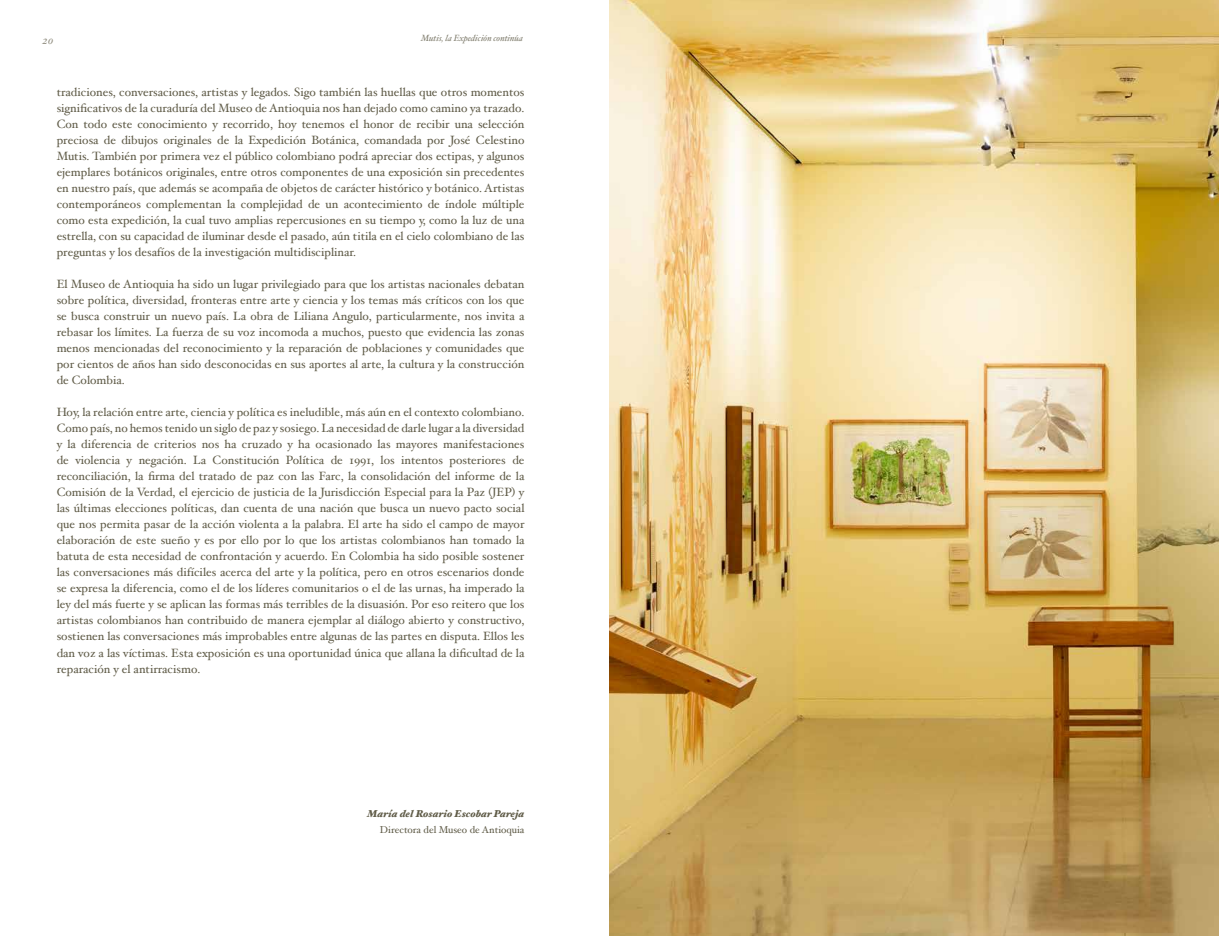
<style>
.page{position:relative;width:1219px;height:936px;background:#fff}
.page>*{position:absolute;margin:0;border:0;box-sizing:border-box;transform-origin:0 0}
.t1{font:12px/16px "Hoefler Text";color:#605c48;text-align:justify}
.t2{font:italic 12px "Hoefler Text";color:#959285}
.t3{font:italic 900 10px "Hoefler Text";color:#605c48}
.t4{font:10px "Hoefler Text";color:#605c48}
.t5{font:italic 9px "Hoefler Text";color:#838071}
</style>
<div class="page">
<img style="left:609px;top:0;width:610px;height:935px">
<p class="t2" style="left:43px;top:33px;width:13px">20</p>
<p class="t5" style="left:421px;top:33px;width:104px">Mutis, la Expedición continúa</p>
<p class="t1" style="left:57px;top:84px;width:469px">tradiciones, conversaciones, artistas y legados. Sigo también las huellas que otros momentos significativos de la curaduría del Museo de Antioquia nos han dejado como camino ya trazado.<br>Con todo este conocimiento y recorrido, hoy tenemos el honor de recibir una selección preciosa de dibujos originales de la Expedición Botánica, comandada por José Celestino Mutis. También por primera vez el público colombiano podrá apreciar dos ectipas, y algunos ejemplares botánicos originales, entre otros componentes de una exposición sin precedentes en nuestro país, que además se acompaña de objetos de carácter histórico y botánico. Artistas contemporáneos complementan la complejidad de un acontecimiento de índole múltiple como esta expedición, la cual tuvo amplias repercusiones en su tiempo y, como la luz de una estrella, con su capacidad de iluminar desde el pasado, aún titila en el cielo colombiano de las preguntas y los desafíos de la investigación multidisciplinar.</p>
<p class="t1" style="left:57px;top:276px;width:469px">El Museo de Antioquia ha sido un lugar privilegiado para que los artistas nacionales debatan sobre política, diversidad, fronteras entre arte y ciencia y los temas más críticos con los que se busca construir un nuevo país. La obra de Liliana Angulo, particularmente, nos invita a rebasar los límites. La fuerza de su voz incomoda a muchos, puesto que evidencia las zonas menos mencionadas del reconocimiento y la reparación de poblaciones y comunidades que por cientos de años han sido desconocidas en sus aportes al arte, la cultura y la construcción de Colombia.</p>
<p class="t1" style="left:57px;top:404px;width:469px">Hoy, la relación entre arte, ciencia y política es ineludible, más aún en el contexto colombiano.<br>Como país, no hemos tenido un siglo de paz y sosiego. La necesidad de darle lugar a la diversidad y la diferencia de criterios nos ha cruzado y ha ocasionado las mayores manifestaciones de violencia y negación. La Constitución Política de 1991, los intentos posteriores de reconciliación, la firma del tratado de paz con las Farc, la consolidación del informe de la Comisión de la Verdad, el ejercicio de justicia de la Jurisdicción Especial para la Paz (JEP) y las últimas elecciones políticas, dan cuenta de una nación que busca un nuevo pacto social que nos permita pasar de la acción violenta a la palabra. El arte ha sido el campo de mayor elaboración de este sueño y es por ello por lo que los artistas colombianos han tomado la batuta de esta necesidad de confrontación y acuerdo. En Colombia ha sido posible sostener las conversaciones más difíciles acerca del arte y la política, pero en otros escenarios donde se expresa la diferencia, como el de los líderes comunitarios o el de las urnas, ha imperado la ley del más fuerte y se aplican las formas más terribles de la disuasión. Por eso reitero que los artistas colombianos han contribuido de manera ejemplar al diálogo abierto y constructivo, sostienen las conversaciones más improbables entre algunas de las partes en disputa. Ellos les dan voz a las víctimas. Esta exposición es una oportunidad única que allana la dificultad de la reparación y el antirracismo.</p>
<p class="t3" style="left:367px;top:807px;width:159px">María del Rosario Escobar Pareja</p>
<p class="t4" style="left:380px;top:823px;width:146px">Directora del Museo de Antioquia</p>
</div>
